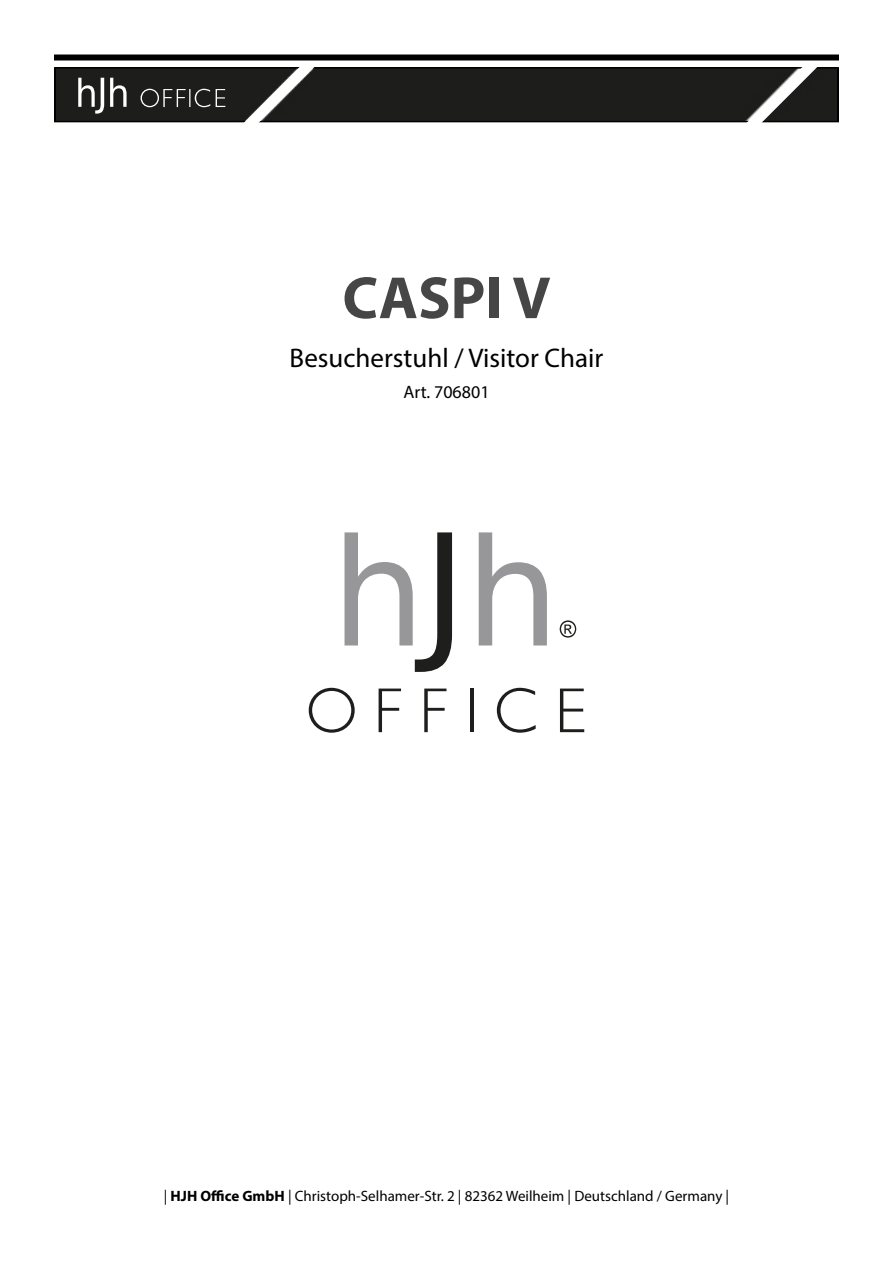
<style>
.page{position:relative;width:893px;height:1263px;background:#fff}
.page>*{position:absolute;margin:0;border:0;box-sizing:border-box;transform-origin:0 0}
.t1{font:700 60px "Myriad Pro";color:#464646}
.t2{font:27px "Myriad Pro";color:#000}
.t3{font:18px "Myriad Pro";color:#000}
.t4{font:15px "Myriad Pro";color:#000}
.s1{font-weight:700}
</style>
<div class="page">
<div style="left:57px;top:70px;width:663px;height:49px;background:#1d1d1b"></div>
<div style="left:54px;top:67px;width:785px;height:55px;border:2px solid #000"></div>
<svg style="left:720px;top:54px;width:119px;height:69px"></svg>
<div style="left:54px;top:55px;width:785px;height:6px;background:#000"></div>
<svg style="left:78px;top:78px;width:26px;height:36px"></svg>
<svg style="left:110px;top:78px;width:17px;height:29px"></svg>
<svg style="left:141px;top:54px;width:206px;height:69px"></svg>
<svg style="left:345px;top:532px;width:107px;height:140px"></svg>
<svg style="left:479px;top:532px;width:68px;height:113px"></svg>
<svg style="left:309px;top:688px;width:46px;height:45px"></svg>
<svg style="left:379px;top:688px;width:22px;height:44px"></svg>
<svg style="left:424px;top:688px;width:22px;height:44px"></svg>
<hr style="left:470px;top:688px;width:3px;height:44px;background:#1e1e1c">
<svg style="left:497px;top:688px;width:39px;height:45px"></svg>
<svg style="left:560px;top:688px;width:24px;height:44px"></svg>
<svg style="left:560px;top:620px;width:16px;height:18px"></svg>
<h1 class="t1" style="left:342px;top:259px;width:210px">CASPI V</h1>
<h2 class="t2" style="left:290px;top:341px;width:315px">Besucherstuhl / Visitor Chair</h2>
<p class="t3" style="left:403px;top:381px;width:88px">Art. 706801</p>
<p class="t4" style="left:164px;top:1186px;width:567px">| <span class="s1">HJH Office GmbH</span> | Christoph-Selhamer-Str. 2 | 82362 Weilheim | Deutschland / Germany |</p>
</div>
